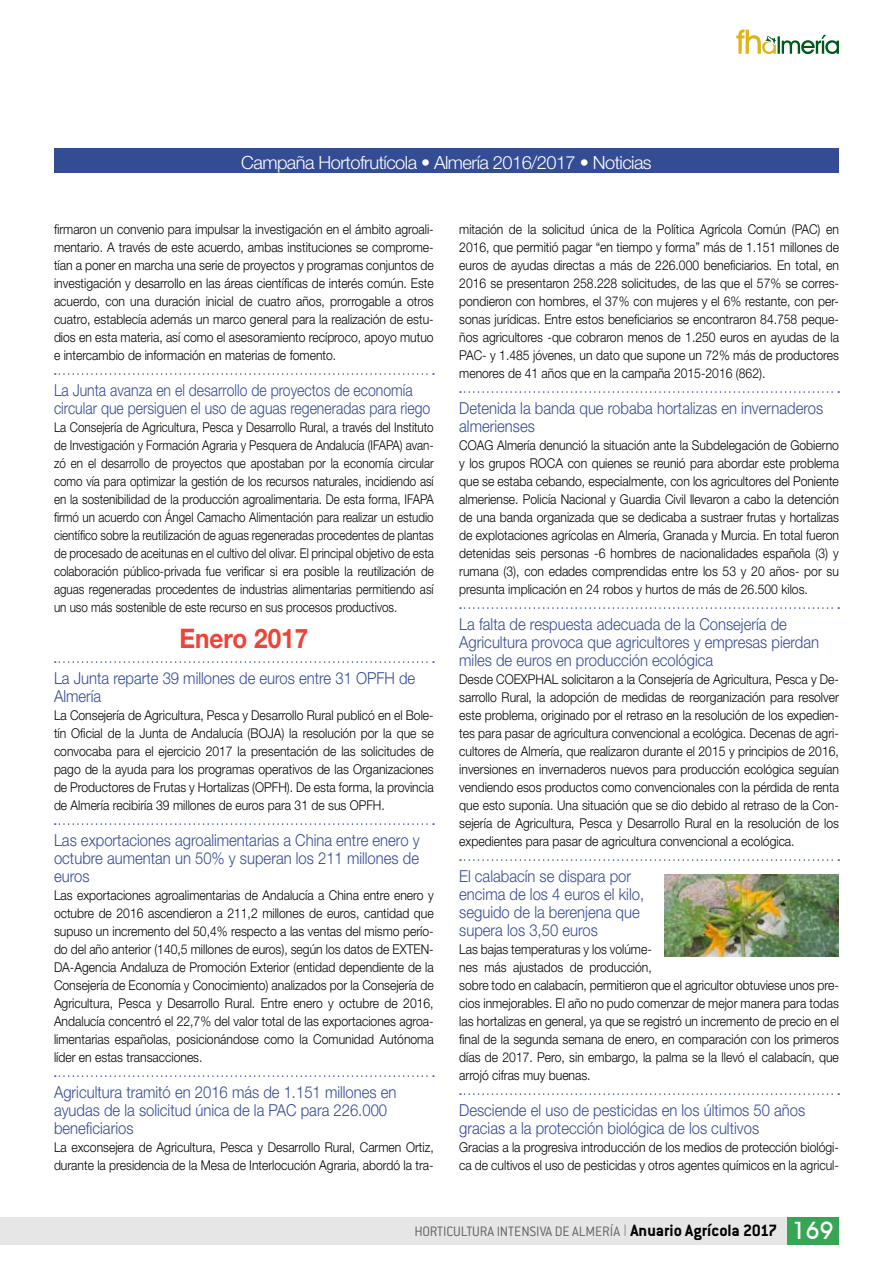
<style>
.page{position:relative;width:893px;height:1263px;background:#fff}
.page>*{position:absolute;margin:0;border:0;box-sizing:border-box;transform-origin:0 0}
.t1{font:700 27px "Helvetica Neue LT Std";color:#f14236;scale:.9 1}
.t2{font:300 18.15px "Helvetica Neue LT Std";letter-spacing:-.03em;color:#fff}
.t3{font:300 16.5px/18px "Helvetica Neue LT Std";color:#344c94;scale:.9 1}
.t4{font:300 16.5px/18px "Helvetica Neue LT Std";color:#344c94;scale:.85 1}
.t5{font:300 15px "Conduit ITC";color:#65605c}
.t6{font:300 13.5px/18px "Helvetica Neue LT Std";color:#000;text-align:justify;scale:.9 1}
.t7{font:300 13.5px/18px "Helvetica Neue LT Std";color:#000;text-align:justify;scale:.86 1}
.s1{font-size:18px;color:#a19f9d}
.s2{font-weight:700;font-size:18px;color:#000}
.s3{font-family:"Avant Garde IT Cby BT";font-weight:500;font-size:24px;color:#fff}
</style>
<div class="page">
<div style="left:0;top:1217px;width:839px;height:28px;background:#e6e6e6"></div>
<div style="left:788px;top:1217px;width:51px;height:28px;background:#36a554"></div>
<svg style="left:736px;top:29px;width:103px;height:25px"></svg>
<svg style="left:460px;top:391px;width:379px;height:2px"></svg>
<svg style="left:460px;top:607px;width:379px;height:2px"></svg>
<svg style="left:460px;top:859px;width:379px;height:2px"></svg>
<svg style="left:460px;top:1093px;width:379px;height:2px"></svg>
<svg style="left:55px;top:373px;width:379px;height:2px"></svg>
<svg style="left:55px;top:661px;width:379px;height:2px"></svg>
<svg style="left:55px;top:823px;width:379px;height:2px"></svg>
<svg style="left:55px;top:1075px;width:379px;height:2px"></svg>
<div style="left:54px;top:149px;width:785px;height:24px;background:#344c94"></div>
<img style="left:665px;top:875px;width:174px;height:82px">
<h2 class="t2" style="left:241px;top:151px;width:412px">Campaña Hortofrutícola • Almería 2016/2017 • Noticias</h2>
<p class="t6" style="left:54px;top:220px;width:423px">firmaron un convenio para impulsar la investigación en el ámbito agroali&shy;mentario. A través de este acuerdo, ambas instituciones se comprome&shy;tían a poner en marcha una serie de proyectos y programas conjuntos de investigación y desarrollo en las áreas científicas de interés común. Este acuerdo, con una duración inicial de cuatro años, prorrogable a otros cuatro, establecía además un marco general para la realización de estu&shy;dios en esta materia, así como el asesoramiento recíproco, apoyo mutuo e intercambio de información en materias de fomento.</p>
<p class="t4" style="left:54px;top:381px;width:444px">La Junta avanza en el desarrollo de proyectos de economía circular que persiguen el uso de aguas regeneradas para riego</p>
<p class="t7" style="left:54px;top:418px;width:443px">La Consejería de Agricultura, Pesca y Desarrollo Rural, a través del Instituto de Investigación y Formación Agraria y Pesquera de Andalucía (IFAPA) avan&shy;zó en el desarrollo de proyectos que apostaban por la economía circular como vía para optimizar la gestión de los recursos naturales, incidiendo así en la sostenibilidad de la producción agroalimentaria. De esta forma, IFAPA firmó un acuerdo con Ángel Camacho Alimentación para realizar un estudio científico sobre la reutilización de aguas regeneradas procedentes de plantas de procesado de aceitunas en el cultivo del olivar. El principal objetivo de esta colaboración público-privada fue verificar si era posible la reutilización de aguas regeneradas procedentes de industrias alimentarias permitiendo así un uso más sostenible de este recurso en sus procesos productivos.</p>
<h1 class="t1" style="left:179px;top:622px;width:145px">Enero 2017</h1>
<p class="t3" style="left:54px;top:669px;width:403px">La Junta reparte 39 millones de euros entre 31 OPFH de<br>Almería</p>
<p class="t6" style="left:54px;top:706px;width:423px">La Consejería de Agricultura, Pesca y Desarrollo Rural publicó en el Bole&shy;tín Oficial de la Junta de Andalucía (BOJA) la resolución por la que se convocaba para el ejercicio 2017 la presentación de las solicitudes de pago de la ayuda para los programas operativos de las Organizaciones de Productores de Frutas y Hortalizas (OPFH). De esta forma, la provincia de Almería recibiría 39 millones de euros para 31 de sus OPFH.</p>
<p class="t3" style="left:54px;top:831px;width:408px;text-align:justify">Las exportaciones agroalimentarias a China entre enero y octubre aumentan un 50% y superan los 211 millones de euros</p>
<p class="t6" style="left:54px;top:886px;width:423px">Las exportaciones agroalimentarias de Andalucía a China entre enero y octubre de 2016 ascendieron a 211,2 millones de euros, cantidad que supuso un incremento del 50,4% respecto a las ventas del mismo perío&shy;do del año anterior (140,5 millones de euros), según los datos de EXTEN-DA-Agencia Andaluza de Promoción Exterior (entidad dependiente de la Consejería de Economía y Conocimiento) analizados por la Consejería de Agricultura, Pesca y Desarrollo Rural. Entre enero y octubre de 2016, Andalucía concentró el 22,7% del valor total de las exportaciones agroa&shy;limentarias españolas, posicionándose como la Comunidad Autónoma líder en estas transacciones.</p>
<p class="t3" style="left:54px;top:1083px;width:382px">Agricultura tramitó en 2016 más de 1.151 millones en ayudas de la solicitud única de la PAC para 226.000 beneficiarios</p>
<p class="t6" style="left:54px;top:1138px;width:423px">La exconsejera de Agricultura, Pesca y Desarrollo Rural, Carmen Ortiz, durante la presidencia de la Mesa de Interlocución Agraria, abordó la tra-</p>
<p class="t6" style="left:459px;top:220px;width:423px">mitación de la solicitud única de la Política Agrícola Común (PAC) en 2016, que permitió pagar “en tiempo y forma” más de 1.151 millones de euros de ayudas directas a más de 226.000 beneficiarios. En total, en 2016 se presentaron 258.228 solicitudes, de las que el 57% se corres&shy;pondieron con hombres, el 37% con mujeres y el 6% restante, con per&shy;sonas jurídicas. Entre estos beneficiarios se encontraron 84.758 peque&shy;ños agricultores -que cobraron menos de 1.250 euros en ayudas de la PAC- y 1.485 jóvenes, un dato que supone un 72% más de productores menores de 41 años que en la campaña 2015-2016 (862).</p>
<p class="t3" style="left:459px;top:399px;width:406px">Detenida la banda que robaba hortalizas en invernaderos almerienses</p>
<p class="t6" style="left:459px;top:436px;width:423px">COAG Almería denunció la situación ante la Subdelegación de Gobierno y los grupos ROCA con quienes se reunió para abordar este problema que se estaba cebando, especialmente, con los agricultores del Poniente almeriense. Policía Nacional y Guardia Civil llevaron a cabo la detención de una banda organizada que se dedicaba a sustraer frutas y hortalizas de explotaciones agrícolas en Almería, Granada y Murcia. En total fueron detenidas seis personas -6 hombres de nacionalidades española (3) y rumana (3), con edades comprendidas entre los 53 y 20 años- por su presunta implicación en 24 robos y hurtos de más de 26.500 kilos.</p>
<p class="t3" style="left:459px;top:615px;width:401px">La falta de respuesta adecuada de la Consejería de<br>Agricultura provoca que agricultores y empresas pierdan miles de euros en producción ecológica</p>
<p class="t6" style="left:459px;top:670px;width:423px">Desde COEXPHAL solicitaron a la Consejería de Agricultura, Pesca y De&shy;sarrollo Rural, la adopción de medidas de reorganización para resolver este problema, originado por el retraso en la resolución de los expedien&shy;tes para pasar de agricultura convencional a ecológica. Decenas de agri&shy;cultores de Almería, que realizaron durante el 2015 y principios de 2016, inversiones en invernaderos nuevos para producción ecológica seguían vendiendo esos productos como convencionales con la pérdida de renta que esto suponía. Una situación que se dio debido al retraso de la Con&shy;sejería de Agricultura, Pesca y Desarrollo Rural en la resolución de los expedientes para pasar de agricultura convencional a ecológica.</p>
<p class="t3" style="left:459px;top:867px;width:207px">El calabacín se dispara por encima de los 4 euros el kilo, seguido de la berenjena que supera los 3,50 euros</p>
<p class="t6" style="left:459px;top:940px;width:423px;text-align:left">Las bajas temperaturas y los volúme-<br>nes más ajustados de producción,<br>sobre todo en calabacín, permitieron que el agricultor obtuviese unos pre&shy;cios inmejorables. El año no pudo comenzar de mejor manera para todas las hortalizas en general, ya que se registró un incremento de precio en el final de la segunda semana de enero, en comparación con los primeros días de 2017. Pero, sin embargo, la palma se la llevó el calabacín, que arrojó cifras muy buenas.</p>
<p class="t3" style="left:459px;top:1101px;width:386px">Desciende el uso de pesticidas en los últimos 50 años gracias a la protección biológica de los cultivos</p>
<p class="t6" style="left:459px;top:1138px;width:423px">Gracias a la progresiva introducción de los medios de protección biológi&shy;ca de cultivos el uso de pesticidas y otros agentes químicos en la agricul-</p>
<p class="t5" style="left:415px;top:1222px;width:420px">HORTICULTURA INTENSIVA DE ALMERÍA <span class="s1">I</span> <span class="s2">Anuario Agrícola 2017</span> <span class="s3">169</span></p>
</div>
